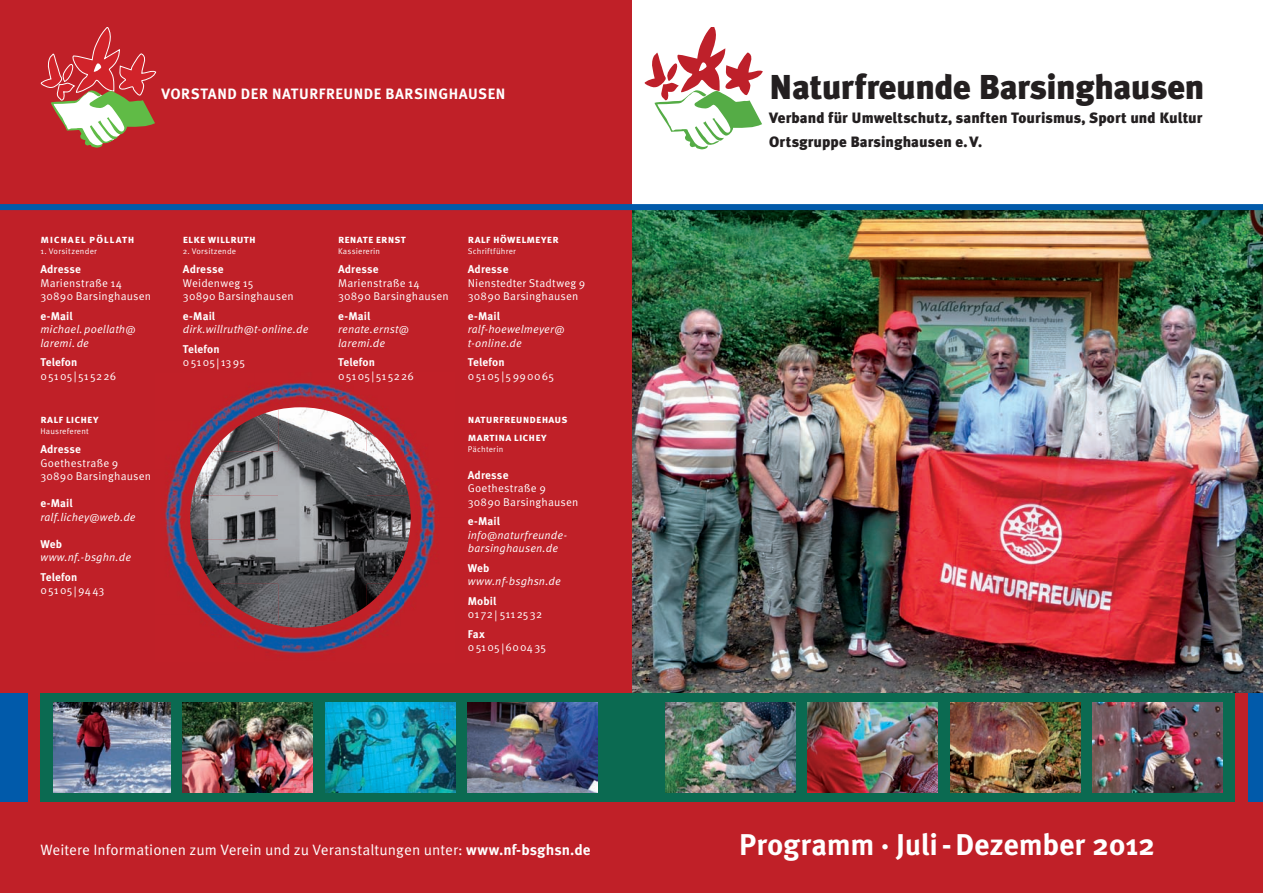
<style>
.page{position:relative;width:1263px;height:893px;background:#fff}
.page>*{position:absolute;margin:0;border:0;box-sizing:border-box;transform-origin:0 0}
.t1{font:900 34.5px "Meta Plus";letter-spacing:-.01em;color:#231f20}
.t2{font:700 30px "Meta Pro";letter-spacing:-.005em;color:#fff}
.t3{font:900 15px/24px "Meta Plus";letter-spacing:.01em;color:#231f20}
.t4{font:15px "Meta Pro";color:#fff}
.t5{font:700 15px "Meta Pro";letter-spacing:.055em;color:#fff}
.t6{font:11.25px/13.5px "Meta Pro";letter-spacing:.02em;color:#fff}
.t7{font:700 11.25px/18px "Meta Pro";letter-spacing:.015em;color:#fff}
.t8{font:italic 11.25px/13.5px "Meta Pro";letter-spacing:.01em;color:#fff}
.t9{font:700 11.25px "Meta Pro";letter-spacing:.07em;color:#fff}
.t10{font:8.25px "Meta Pro";letter-spacing:.03em;color:#fff}
.s1{font-weight:700}
</style>
<div class="page">
<img style="left:631px;top:210px;width:632px;height:483px">
<div style="left:0;top:0;width:631px;height:893px;background:#c02028"></div>
<div style="left:631px;top:693px;width:632px;height:200px;background:#c02028"></div>
<div style="left:40px;top:693px;width:1195px;height:108px;background:#0b6a51"></div>
<img style="left:808px;top:702px;width:130px;height:90px">
<img style="left:950px;top:702px;width:130px;height:90px">
<img style="left:53px;top:702px;width:117px;height:90px">
<div style="left:0;top:693px;width:28px;height:108px;background:#015aaa"></div>
<div style="left:1248px;top:693px;width:15px;height:108px;background:#015aaa"></div>
<img style="left:1093px;top:702px;width:129px;height:90px">
<img style="left:665px;top:702px;width:130px;height:90px">
<img style="left:183px;top:702px;width:130px;height:90px">
<img style="left:325px;top:702px;width:130px;height:90px">
<img style="left:468px;top:702px;width:129px;height:90px">
<div style="left:0;top:204px;width:1263px;height:6px;background:#015aaa"></div>
<img style="left:207px;top:383px;width:186px;height:38px">
<img style="left:175px;top:421px;width:37px;height:48px">
<img style="left:374px;top:421px;width:26px;height:8px">
<img style="left:404px;top:439px;width:32px;height:166px">
<img style="left:165px;top:469px;width:27px;height:97px">
<img style="left:174px;top:566px;width:38px;height:48px">
<img style="left:375px;top:584px;width:29px;height:30px">
<img style="left:206px;top:614px;width:188px;height:40px">
<img style="left:212px;top:409px;width:66px;height:42px">
<img style="left:278px;top:407px;width:89px;height:44px">
<img style="left:367px;top:429px;width:41px;height:66px">
<img style="left:192px;top:451px;width:175px;height:44px">
<img style="left:190px;top:495px;width:177px;height:45px">
<img style="left:367px;top:495px;width:44px;height:89px">
<img style="left:192px;top:539px;width:175px;height:45px">
<img style="left:212px;top:584px;width:66px;height:42px">
<img style="left:278px;top:584px;width:89px;height:44px">
<img style="left:367px;top:584px;width:22px;height:22px">
<svg style="left:41px;top:27px;width:115px;height:121px"></svg>
<svg style="left:645px;top:27px;width:118px;height:122px"></svg>
<h3 class="t5" style="left:161px;top:84px;width:345px">VORSTAND DER NATURFREUNDE BARSINGHAUSEN</h3>
<p class="t9" style="left:40px;top:232px;width:96px">MICHAEL PÖLLATH</p>
<p class="t10" style="left:40px;top:245px;width:58px">1. Vorsitzender</p>
<p class="t7" style="left:40px;top:261px;width:42px">Adresse</p>
<p class="t6" style="left:40px;top:276px;width:112px">Marienstraße 14<br>30890 Barsinghausen</p>
<p class="t7" style="left:40px;top:307px;width:34px">e-Mail</p>
<p class="t8" style="left:40px;top:323px;width:97px">michael. poellath@ laremi. de</p>
<p class="t7" style="left:40px;top:354px;width:38px">Telefon</p>
<p class="t6" style="left:40px;top:369px;width:77px">0 51 05 | 51 52 26</p>
<p class="t7" style="left:40px;top:411px;width:60px">RALF LICHEY</p>
<p class="t10" style="left:40px;top:425px;width:50px">Hausreferent</p>
<p class="t7" style="left:40px;top:441px;width:42px">Adresse</p>
<p class="t6" style="left:40px;top:456px;width:112px">Goethestraße 9<br>30890 Barsinghausen</p>
<p class="t7" style="left:40px;top:495px;width:34px">e-Mail</p>
<p class="t8" style="left:40px;top:510px;width:97px">ralf.lichey@web.de</p>
<p class="t7" style="left:40px;top:535px;width:23px">Web</p>
<p class="t8" style="left:40px;top:551px;width:92px">www.nf.-bsghn.de</p>
<p class="t7" style="left:40px;top:568px;width:38px">Telefon</p>
<p class="t6" style="left:40px;top:584px;width:66px">0 51 05 | 94 43</p>
<p class="t7" style="left:183px;top:231px;width:74px">ELKE WILLRUTH</p>
<p class="t10" style="left:183px;top:245px;width:55px">2. Vorsitzende</p>
<p class="t7" style="left:183px;top:261px;width:42px">Adresse</p>
<p class="t6" style="left:183px;top:276px;width:112px">Weidenweg 15<br>30890 Barsinghausen</p>
<p class="t7" style="left:183px;top:307px;width:34px">e-Mail</p>
<p class="t8" style="left:183px;top:323px;width:127px">dirk.willruth@t-online.de</p>
<p class="t7" style="left:183px;top:340px;width:38px">Telefon</p>
<p class="t6" style="left:183px;top:356px;width:64px">0 51 05 | 13 95</p>
<p class="t7" style="left:338px;top:231px;width:69px">RENATE ERNST</p>
<p class="t10" style="left:338px;top:245px;width:44px">Kassiererin</p>
<p class="t7" style="left:338px;top:261px;width:42px">Adresse</p>
<p class="t6" style="left:338px;top:276px;width:112px">Marienstraße 14<br>30890 Barsinghausen</p>
<p class="t7" style="left:338px;top:307px;width:34px">e-Mail</p>
<p class="t8" style="left:338px;top:323px;width:72px">renate.ernst@ laremi.de</p>
<p class="t7" style="left:338px;top:354px;width:38px">Telefon</p>
<p class="t6" style="left:338px;top:369px;width:77px">0 51 05 | 51 52 26</p>
<p class="t7" style="left:468px;top:231px;width:92px">RALF HÖWELMEYER</p>
<p class="t10" style="left:468px;top:245px;width:50px">Schriftführer</p>
<p class="t7" style="left:468px;top:261px;width:42px">Adresse</p>
<p class="t6" style="left:468px;top:276px;width:119px">Nienstedter Stadtweg 9<br>30890 Barsinghausen</p>
<p class="t7" style="left:468px;top:307px;width:34px">e-Mail</p>
<p class="t8" style="left:468px;top:323px;width:98px">ralf-hoewelmeyer@ t-online.de</p>
<p class="t7" style="left:468px;top:354px;width:38px">Telefon</p>
<p class="t6" style="left:468px;top:369px;width:88px">0 51 05 | 5 99 00 65</p>
<p class="t7" style="left:468px;top:411px;width:101px">NATURFREUNDEHAUS<br>MARTINA LICHEY</p>
<p class="t10" style="left:468px;top:443px;width:37px">Pächterin</p>
<p class="t7" style="left:468px;top:466px;width:42px">Adresse</p>
<p class="t6" style="left:468px;top:482px;width:112px">Goethestraße 9<br>30890 Barsinghausen</p>
<p class="t7" style="left:468px;top:513px;width:34px">e-Mail</p>
<p class="t8" style="left:468px;top:528px;width:101px">info@naturfreunde&shy;barsinghausen.de</p>
<p class="t7" style="left:468px;top:559px;width:23px">Web</p>
<p class="t8" style="left:468px;top:575px;width:95px">www.nf-bsghsn.de</p>
<p class="t7" style="left:468px;top:592px;width:30px">Mobil</p>
<p class="t6" style="left:468px;top:608px;width:76px">01 72 | 511 25 32</p>
<p class="t7" style="left:468px;top:625px;width:19px">Fax</p>
<p class="t6" style="left:468px;top:641px;width:80px">0 51 05 | 60 04 35</p>
<h3 class="t4" style="left:40px;top:840px;width:552px">Weitere Informationen zum Verein und zu Veranstaltungen unter: <span class="s1">www.nf-bsghsn.de</span></h3>
<h1 class="t1" style="left:769px;top:67px;width:437px">Naturfreunde Barsinghausen</h1>
<h3 class="t3" style="left:769px;top:106px;width:435px">Verband für Umweltschutz, sanften Tourismus, Sport und Kultur<br>Ortsgruppe Barsinghausen e. V.</h3>
<h2 class="t2" style="left:739px;top:826px;width:417px">Programm · Juli - Dezember 2012</h2>
</div>
